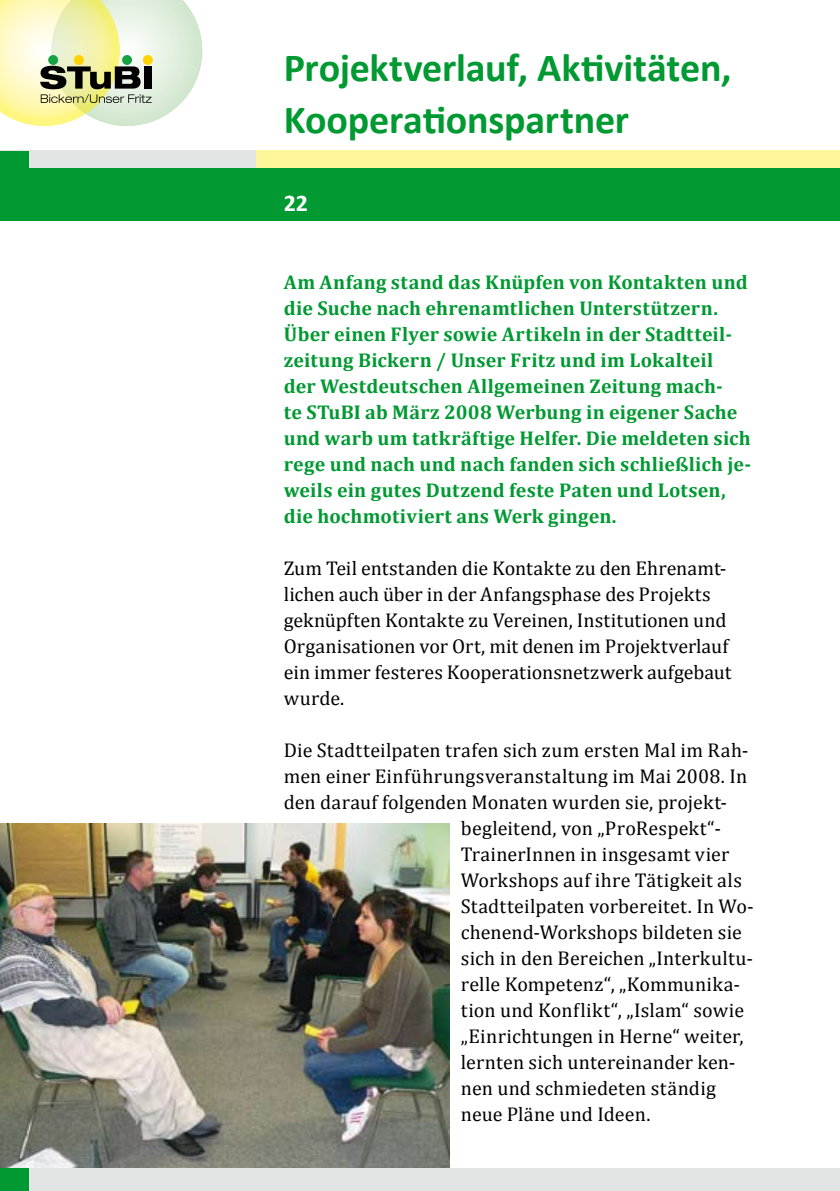
<style>
.page{position:relative;width:840px;height:1191px;background:#fff}
.page>*{position:absolute;margin:0;border:0;box-sizing:border-box;transform-origin:0 0}
.t1{font:700 40px/52px "Calibri";letter-spacing:-.005em;color:#009932}
.t2{font:700 24px "Calibri";color:#fff}
.t3{font:20px/26px "Cambria";letter-spacing:.005em;color:#000}
.t4{font:700 20px/26px "Cambria";letter-spacing:.01em;color:#009932}
</style>
<div class="page">
<img style="left:0;top:823px;width:449px;height:345px">
<div style="left:0;top:151px;width:839px;height:17px;background:#fff59a"></div>
<div style="left:0;top:151px;width:255px;height:17px;background:#e3e4e4"></div>
<div style="left:0;top:1168px;width:839px;height:23px;background:#e3e4e4"></div>
<div style="left:0;top:1168px;width:28px;height:23px;background:#009932"></div>
<div style="left:0;top:168px;width:839px;height:53px;background:#009932"></div>
<div style="left:0;top:151px;width:28px;height:40px;background:#009932"></div>
<svg style="left:0;top:0;width:202px;height:126px;background:#dee2bc"></svg>
<div style="left:48px;top:55px;width:10px;height:10px;background:#17a345;border-radius:50%"></div>
<div style="left:74px;top:55px;width:10px;height:10px;background:#ffd300;border-radius:50%"></div>
<div style="left:122px;top:55px;width:10px;height:10px;background:#17a345;border-radius:50%"></div>
<div style="left:143px;top:55px;width:10px;height:10px;background:#ffd300;border-radius:50%"></div>
<svg style="left:839px;top:151px;width:1px;height:17px"></svg>
<svg style="left:839px;top:1168px;width:1px;height:23px"></svg>
<hr style="left:839px;top:168px;width:1px;height:53px;background:#009932">
<h1 class="t1" style="left:283px;top:40px;width:449px">Projektverlauf, Aktivitäten,<br>Kooperationspartner</h1>
<p class="t2" style="left:283px;top:188px;width:13px">22</p>
<p class="t4" style="left:283px;top:269px;width:469px">Am Anfang stand das Knüpfen von Kontakten und die Suche nach ehrenamtlichen Unterstützern.<br>Über einen Flyer sowie Artikeln in der Stadtteil&shy;zeitung Bickern / Unser Fritz und im Lokalteil<br>der Westdeutschen Allgemeinen Zeitung mach-<br>te STuBI ab März 2008 Werbung in eigener Sache und warb um tatkräftige Helfer. Die meldeten sich rege und nach und nach fanden sich schließlich je&shy;weils ein gutes Dutzend feste Paten und Lotsen, die hochmotiviert ans Werk gingen.</p>
<p class="t3" style="left:283px;top:555px;width:449px">Zum Teil entstanden die Kontakte zu den Ehrenamt&shy;lichen auch über in der Anfangsphase des Projekts geknüpften Kontakte zu Vereinen, Institutionen und Organisationen vor Ort, mit denen im Projektverlauf ein immer festeres Kooperationsnetzwerk aufgebaut wurde.</p>
<p class="t3" style="left:283px;top:737px;width:466px">Die Stadtteilpaten trafen sich zum ersten Mal im Rah-</p>
<p class="t3" style="left:283px;top:763px;width:465px">men einer Einführungsveranstaltung im Mai 2008. In</p>
<p class="t3" style="left:283px;top:789px;width:444px">den darauf folgenden Monaten wurden sie, projekt-</p>
<p class="t3" style="left:460px;top:815px;width:261px">begleitend, von „ProRespekt“-</p>
<p class="t3" style="left:460px;top:841px;width:270px">TrainerInnen in insgesamt vier</p>
<p class="t3" style="left:460px;top:867px;width:282px">Workshops auf ihre Tätigkeit als</p>
<p class="t3" style="left:460px;top:893px;width:294px">Stadtteilpaten vorbereitet. In Wo-</p>
<p class="t3" style="left:460px;top:919px;width:282px">chenend-Workshops bildeten sie</p>
<p class="t3" style="left:460px;top:945px;width:293px">sich in den Bereichen „Interkultu-</p>
<p class="t3" style="left:460px;top:971px;width:280px">relle Kompetenz“, „Kommunika-</p>
<p class="t3" style="left:460px;top:997px;width:285px">tion und Konflikt“, „Islam“ sowie</p>
<p class="t3" style="left:460px;top:1023px;width:284px">„Einrichtungen in Herne“ weiter,</p>
<p class="t3" style="left:460px;top:1049px;width:276px">lernten sich untereinander ken-</p>
<p class="t3" style="left:460px;top:1075px;width:256px">nen und schmiedeten ständig</p>
<p class="t3" style="left:460px;top:1101px;width:191px">neue Pläne und Ideen.</p>
</div>
